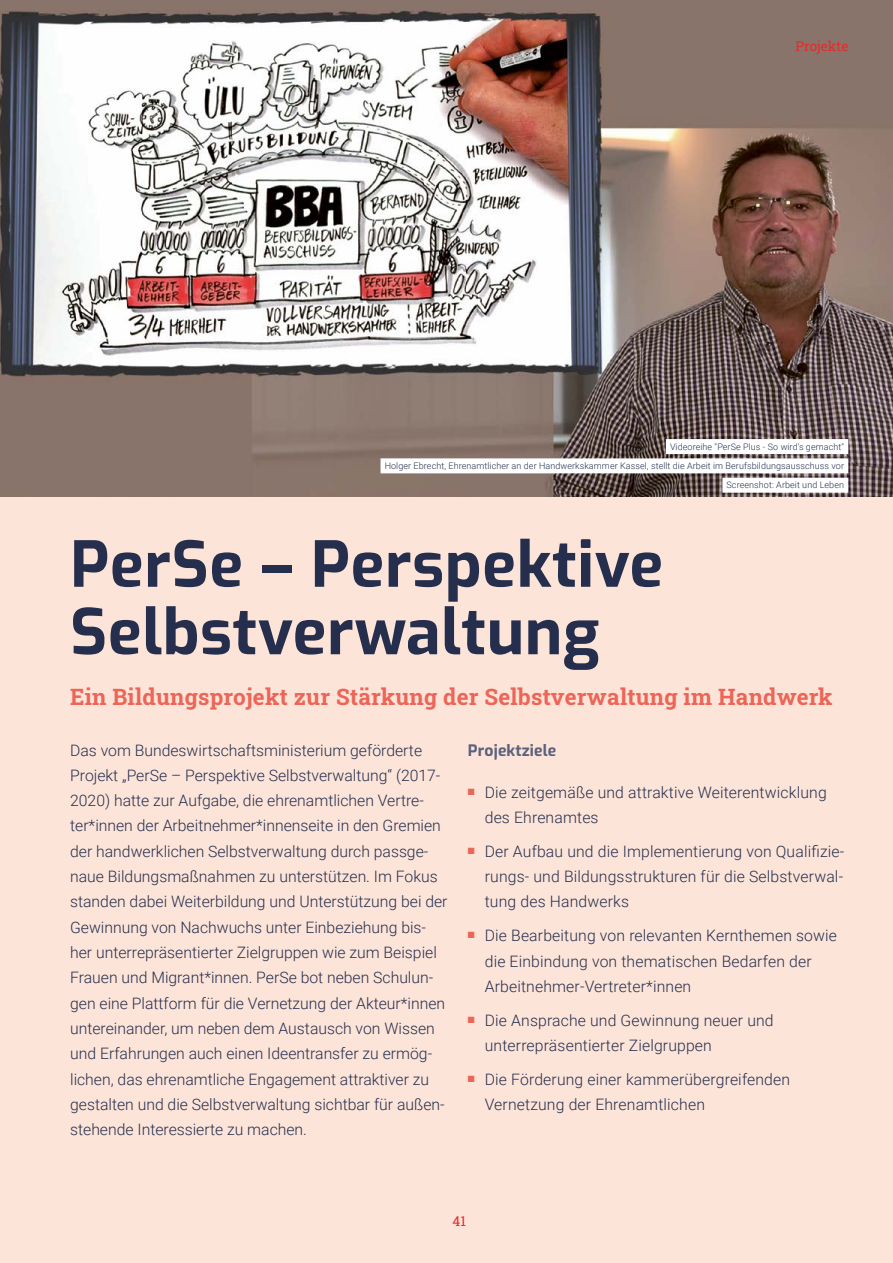
<style>
.page{position:relative;width:893px;height:1263px;background:#fde4d9}
.page>*{position:absolute;margin:0;border:0;box-sizing:border-box;transform-origin:0 0}
.t1{font:700 63px/67.5px "Exo";letter-spacing:.01em;color:#252f4d}
.t2{font:700 22.5px "Roboto Slab";letter-spacing:.01em;color:#ec6557}
.t3{font:300 15.75px/25.3px "Roboto";color:#252f4d}
.t4{font:700 15.75px "Exo";letter-spacing:.01em;color:#5b617d}
.t5{font:13.5px "Roboto Slab";letter-spacing:.01em;color:#e42b2b}
.t6{font:300 9px/19.4px "Roboto";letter-spacing:.01em;color:#252f4d;text-align:right}
</style>
<div class="page">
<img style="left:0;top:0;width:893px;height:497px">
<div style="left:666px;top:439px;width:182px;height:15px;background:#fff"></div>
<div style="left:381px;top:458px;width:467px;height:15px;background:#fff"></div>
<div style="left:722px;top:478px;width:126px;height:15px;background:#fff"></div>
<p class="t5" style="left:795px;top:37px;width:54px">Projekte</p>
<p class="t6" style="left:385px;top:437px;width:461px">Videoreihe "PerSe Plus - So wird's gemacht"<br>Holger Ebrecht, Ehrenamtlicher an der Handwerkskammer Kassel, stellt die Arbeit im Berufsbildungsausschuss vor<br>Screenshot: Arbeit und Leben</p>
<h1 class="t1" style="left:70px;top:527px;width:595px">PerSe – Perspektive<br>Selbstverwaltung</h1>
<h2 class="t2" style="left:70px;top:681px;width:764px">Ein Bildungsprojekt zur Stärkung der Selbstverwaltung im Handwerk</h2>
<p class="t3" style="left:70px;top:737px;width:379px">Das vom Bundeswirtschaftsministerium geförderte Projekt „PerSe – Perspektive Selbstverwaltung“ (2017- 2020) hatte zur Aufgabe, die ehrenamtlichen Vertre&shy;ter*innen der Arbeitnehmer*innenseite in den Gremien der handwerklichen Selbstverwaltung durch passge&shy;naue Bildungsmaßnahmen zu unterstützen. Im Fokus standen dabei Weiterbildung und Unterstützung bei der Gewinnung von Nachwuchs unter Einbeziehung bis&shy;her unterrepräsentierter Zielgruppen wie zum Beispiel Frauen und Migrant*innen. PerSe bot neben Schulun&shy;gen eine Plattform für die Vernetzung der Akteur*innen untereinander, um neben dem Austausch von Wissen und Erfahrungen auch einen Ideentransfer zu ermög&shy;lichen, das ehrenamtliche Engagement attraktiver zu gestalten und die Selbstverwaltung sichtbar für außen&shy;stehende Interessierte zu machen.</p>
<p class="t4" style="left:468px;top:738px;width:90px">Projektziele</p>
<p class="t3" style="left:485px;top:779px;width:343px;text-indent:-17px"><sup>■</sup> Die zeitgemäße und attraktive Weiterentwicklung des Ehrenamtes</p>
<p class="t3" style="left:485px;top:838px;width:361px;text-align:justify;text-indent:-17px"><sup>■</sup> Der Aufbau und die Implementierung von Qualifizie&shy;rungs- und Bildungsstrukturen für die Selbstverwal&shy;tung des Handwerks</p>
<p class="t3" style="left:485px;top:922px;width:354px;text-indent:-17px"><sup>■</sup> Die Bearbeitung von relevanten Kernthemen sowie die Einbindung von thematischen Bedarfen der<br>Arbeitnehmer-Vertreter*innen</p>
<p class="t3" style="left:485px;top:1007px;width:290px;text-indent:-17px"><sup>■</sup> Die Ansprache und Gewinnung neuer und unterrepräsentierter Zielgruppen</p>
<p class="t3" style="left:485px;top:1066px;width:307px;text-indent:-17px"><sup>■</sup> Die Förderung einer kammerübergreifenden<br>Vernetzung der Ehrenamtlichen</p>
<p class="t5" style="left:452px;top:1211px;width:15px">41</p>
</div>
